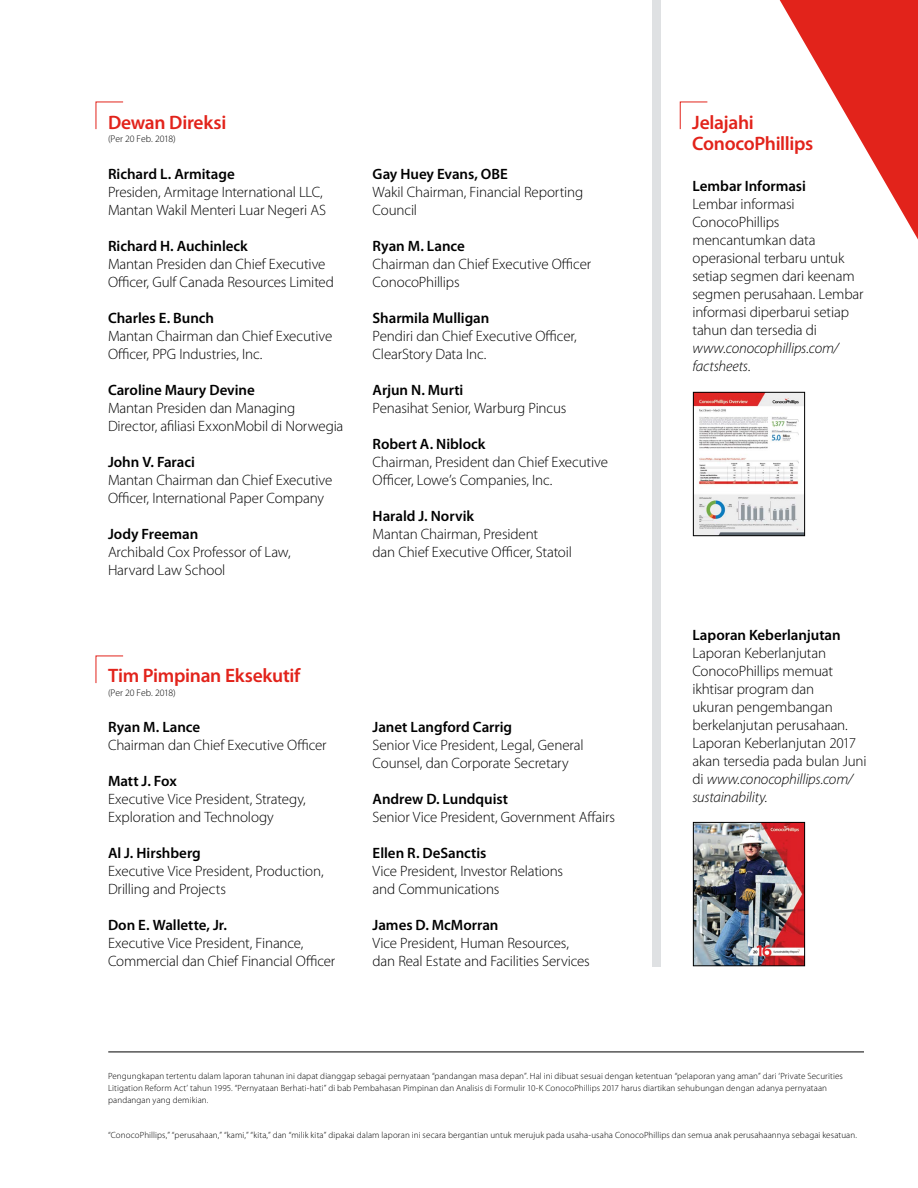
<style>
.page{position:relative;width:918px;height:1188px;background:#fff}
.page>*{position:absolute;margin:0;border:0;box-sizing:border-box;transform-origin:0 0}
.t1{font:600 19.5px/21px "Myriad Pro";letter-spacing:-.02em;color:#e2231b}
.t2{font:300 15px/18px "Myriad Pro";letter-spacing:-.01em;color:#000}
.t3{font:600 15px "Myriad Pro";letter-spacing:-.005em;color:#000}
.t4{font:italic 300 15px/18px "Myriad Pro";letter-spacing:-.01em;color:#000}
.t5{font:300 9.75px "Myriad Pro";letter-spacing:-.005em;color:#000}
.t6{font:300 9px/12px "Myriad Pro";letter-spacing:.01em;color:#000}
.s1{font-style:normal}
.s2{font-style:italic}
</style>
<div class="page">
<svg style="left:780px;top:0;width:138px;height:240px"></svg>
<div style="left:652px;top:0;width:9px;height:966px;background:#dfe1e3"></div>
<svg style="left:95px;top:101px;width:29px;height:29px"></svg>
<svg style="left:679px;top:101px;width:29px;height:29px"></svg>
<svg style="left:95px;top:655px;width:29px;height:29px"></svg>
<img style="left:695px;top:824px;width:108px;height:140px">
<div style="left:693px;top:822px;width:112px;height:144px;border:1px solid #000"></div>
<hr style="left:108px;top:1052px;width:756px;height:1px;background:#000">
<img style="left:695px;top:394px;width:108px;height:140px">
<div style="left:693px;top:392px;width:112px;height:144px;border:1px solid #000"></div>
<h1 class="t1" style="left:108px;top:111px;width:120px">Dewan Direksi</h1>
<p class="t5" style="left:108px;top:133px;width:69px">(Per 20 Feb. 2018)</p>
<p class="t3" style="left:108px;top:164px;width:128px">Richard L. Armitage</p>
<p class="t2" style="left:108px;top:182px;width:220px">Presiden, Armitage International LLC,<br>Mantan Wakil Menteri Luar Negeri AS</p>
<p class="t3" style="left:108px;top:236px;width:141px">Richard H. Auchinleck</p>
<p class="t2" style="left:108px;top:254px;width:228px">Mantan Presiden dan Chief Executive<br>Officer, Gulf Canada Resources Limited</p>
<p class="t3" style="left:108px;top:308px;width:108px">Charles E. Bunch</p>
<p class="t2" style="left:108px;top:326px;width:226px">Mantan Chairman dan Chief Executive<br>Officer, PPG Industries, Inc.</p>
<p class="t3" style="left:108px;top:380px;width:148px">Caroline Maury Devine</p>
<p class="t2" style="left:108px;top:398px;width:237px">Mantan Presiden dan Managing<br>Director, afiliasi ExxonMobil di Norwegia</p>
<p class="t3" style="left:108px;top:452px;width:88px">John V. Faraci</p>
<p class="t2" style="left:108px;top:470px;width:226px">Mantan Chairman dan Chief Executive<br>Officer, International Paper Company</p>
<p class="t3" style="left:108px;top:524px;width:92px">Jody Freeman</p>
<p class="t2" style="left:108px;top:542px;width:184px">Archibald Cox Professor of Law,<br>Harvard Law School</p>
<p class="t3" style="left:373px;top:164px;width:137px">Gay Huey Evans, OBE</p>
<p class="t2" style="left:373px;top:182px;width:212px">Wakil Chairman, Financial Reporting<br>Council</p>
<p class="t3" style="left:373px;top:236px;width:94px">Ryan M. Lance</p>
<p class="t2" style="left:373px;top:254px;width:220px">Chairman dan Chief Executive Officer<br>ConocoPhillips</p>
<p class="t3" style="left:373px;top:308px;width:118px">Sharmila Mulligan</p>
<p class="t2" style="left:373px;top:326px;width:206px">Pendiri dan Chief Executive Officer,<br>ClearStory Data Inc.</p>
<p class="t3" style="left:373px;top:380px;width:92px">Arjun N. Murti</p>
<p class="t2" style="left:373px;top:398px;width:195px">Penasihat Senior, Warburg Pincus</p>
<p class="t3" style="left:373px;top:434px;width:114px">Robert A. Niblock</p>
<p class="t2" style="left:373px;top:452px;width:237px">Chairman, President dan Chief Executive<br>Officer, Lowe’s Companies, Inc.</p>
<p class="t3" style="left:373px;top:506px;width:103px">Harald J. Norvik</p>
<p class="t2" style="left:373px;top:524px;width:201px">Mantan Chairman, President<br>dan Chief Executive Officer, Statoil</p>
<h1 class="t1" style="left:108px;top:665px;width:194px">Tim Pimpinan Eksekutif</h1>
<p class="t5" style="left:108px;top:687px;width:69px">(Per 20 Feb. 2018)</p>
<p class="t3" style="left:108px;top:718px;width:94px">Ryan M. Lance</p>
<p class="t2" style="left:108px;top:736px;width:220px">Chairman dan Chief Executive Officer</p>
<p class="t3" style="left:108px;top:772px;width:70px">Matt J. Fox</p>
<p class="t2" style="left:108px;top:790px;width:199px">Executive Vice President, Strategy,<br>Exploration and Technology</p>
<p class="t3" style="left:108px;top:844px;width:94px">Al J. Hirshberg</p>
<p class="t2" style="left:108px;top:862px;width:217px">Executive Vice President, Production,<br>Drilling and Projects</p>
<p class="t3" style="left:108px;top:916px;width:121px">Don E. Wallette, Jr.</p>
<p class="t2" style="left:108px;top:934px;width:229px">Executive Vice President, Finance,<br>Commercial dan Chief Financial Officer</p>
<p class="t3" style="left:373px;top:718px;width:141px">Janet Langford Carrig</p>
<p class="t2" style="left:373px;top:736px;width:213px">Senior Vice President, Legal, General<br>Counsel, dan Corporate Secretary</p>
<p class="t3" style="left:373px;top:790px;width:137px">Andrew D. Lundquist</p>
<p class="t2" style="left:373px;top:808px;width:244px">Senior Vice President, Government Affairs</p>
<p class="t3" style="left:373px;top:844px;width:115px">Ellen R. DeSanctis</p>
<p class="t2" style="left:373px;top:862px;width:192px">Vice President, Investor Relations and Communications</p>
<p class="t3" style="left:373px;top:916px;width:127px">James D. McMorran</p>
<p class="t2" style="left:373px;top:934px;width:219px">Vice President, Human Resources, dan Real Estate and Facilities Services</p>
<h1 class="t1" style="left:692px;top:111px;width:123px">Jelajahi<br>ConocoPhillips</h1>
<p class="t3" style="left:692px;top:177px;width:115px">Lembar Informasi</p>
<p class="t2" style="left:692px;top:195px;width:173px">Lembar informasi<br>ConocoPhillips mencantumkan data operasional terbaru untuk setiap segmen dari keenam segmen perusahaan. Lembar informasi diperbarui setiap tahun dan tersedia di</p>
<p class="t4" style="left:692px;top:339px;width:148px">www.conocophillips.com/ factsheets<span class="s1">.</span></p>
<p class="t3" style="left:692px;top:625px;width:150px">Laporan Keberlanjutan</p>
<p class="t2" style="left:692px;top:644px;width:176px">Laporan Keberlanjutan<br>ConocoPhillips memuat ikhtisar program dan<br>ukuran pengembangan berkelanjutan perusahaan.<br>Laporan Keberlanjutan 2017 akan tersedia pada bulan Juni di <span class="s2">www.conocophillips.com/ sustainability</span>.</p>
<p class="t6" style="left:108px;top:1070px;width:736px">Pengungkapan tertentu dalam laporan tahunan ini dapat dianggap sebagai pernyataan “pandangan masa depan”. Hal ini dibuat sesuai dengan ketentuan “pelaporan yang aman” dari ‘Private Securities<br>Litigation Reform Act’ tahun 1995. “Pernyataan Berhati-hati” di bab Pembahasan Pimpinan dan Analisis di Formulir 10-K ConocoPhillips 2017 harus diartikan sehubungan dengan adanya pernyataan pandangan yang demikian.</p>
<p class="t6" style="left:108px;top:1129px;width:751px">“ConocoPhillips,” “perusahaan,” “kami,” “kita,” dan “milik kita” dipakai dalam laporan ini secara bergantian untuk merujuk pada usaha-usaha ConocoPhillips dan semua anak perusahaannya sebagai kesatuan.</p>
</div>
